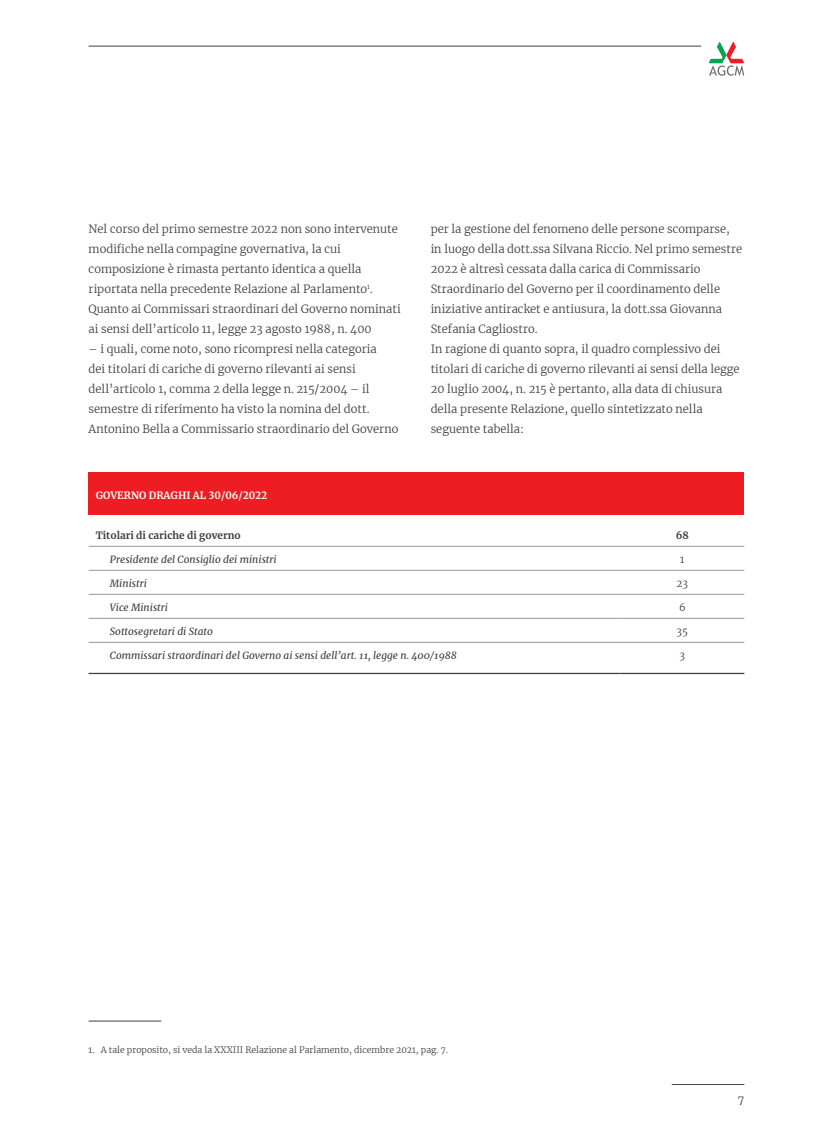
<style>
.page{position:relative;width:833px;height:1134px;background:#fff}
.page>*{position:absolute;margin:0;border:0;box-sizing:border-box;transform-origin:0 0}
.t1{font:300 11.25px/20px "Merriweather";color:#3e3e3f}
.t2{font:italic 10px "Merriweather";color:#3e3e3f}
.t3{font:700 10px "Merriweather";color:#3e3e3f}
.t4{font:700 10px "Merriweather";color:#fff}
.t5{font:300 10px "Merriweather";color:#3e3e3f}
.t6{font:300 8.75px "Merriweather";color:#3e3e3f}
</style>
<div class="page">
<svg style="left:709px;top:42px;width:35px;height:34px"></svg>
<hr style="left:89px;top:46px;width:612px;height:1px;background:#3e3e3f">
<hr style="left:671px;top:1084px;width:73px;height:1px;background:#3e3e3f">
<hr style="left:89px;top:1021px;width:72px;height:1px;background:#3e3e3f">
<div style="left:89px;top:473px;width:655px;height:42px;background:#ee1d23"></div>
<hr style="left:89px;top:546px;width:531px;height:1px;background:#939598">
<hr style="left:620px;top:546px;width:124px;height:1px;background:#939598">
<hr style="left:89px;top:570px;width:531px;height:1px;background:#939598">
<hr style="left:620px;top:570px;width:124px;height:1px;background:#939598">
<hr style="left:89px;top:594px;width:531px;height:1px;background:#939598">
<hr style="left:620px;top:594px;width:124px;height:1px;background:#939598">
<hr style="left:89px;top:618px;width:531px;height:1px;background:#939598">
<hr style="left:620px;top:618px;width:124px;height:1px;background:#939598">
<hr style="left:89px;top:642px;width:531px;height:1px;background:#939598">
<hr style="left:620px;top:642px;width:124px;height:1px;background:#939598">
<hr style="left:89px;top:673px;width:531px;height:1px;background:#3e3e3f">
<hr style="left:620px;top:673px;width:124px;height:1px;background:#3e3e3f">
<p class="t1" style="left:89px;top:218px;width:313px">Nel corso del primo semestre 2022 non sono intervenute modifiche nella compagine governativa, la cui composizione è rimasta pertanto identica a quella riportata nella precedente Relazione al Parlamento<sup>1</sup>.<br>Quanto ai Commissari straordinari del Governo nominati ai sensi dell’articolo 11, legge 23 agosto 1988, n. 400</p>
<p class="t1" style="left:89px;top:338px;width:311px">– i quali, come noto, sono ricompresi nella categoria<br>dei titolari di cariche di governo rilevanti ai sensi dell’articolo 1, comma 2 della legge n. 215/2004 – il semestre di riferimento ha visto la nomina del dott.<br>Antonino Bella a Commissario straordinario del Governo</p>
<p class="t1" style="left:431px;top:218px;width:313px">per la gestione del fenomeno delle persone scomparse, in luogo della dott.ssa Silvana Riccio. Nel primo semestre 2022 è altresì cessata dalla carica di Commissario Straordinario del Governo per il coordinamento delle iniziative antiracket e antiusura, la dott.ssa Giovanna Stefania Cagliostro.<br>In ragione di quanto sopra, il quadro complessivo dei titolari di cariche di governo rilevanti ai sensi della legge 20 luglio 2004, n. 215 è pertanto, alla data di chiusura della presente Relazione, quello sintetizzato nella seguente tabella:</p>
<p class="t4" style="left:96px;top:488px;width:173px">GOVERNO DRAGHI AL 30/06/2022</p>
<p class="t3" style="left:96px;top:529px;width:147px">Titolari di cariche di governo</p>
<p class="t3" style="left:676px;top:529px;width:15px">68</p>
<p class="t2" style="left:110px;top:553px;width:168px">Presidente del Consiglio dei ministri</p>
<p class="t5" style="left:680px;top:553px;width:6px">1</p>
<p class="t2" style="left:110px;top:577px;width:39px">Ministri</p>
<p class="t5" style="left:676px;top:577px;width:13px">23</p>
<p class="t2" style="left:110px;top:601px;width:60px">Vice Ministri</p>
<p class="t5" style="left:679px;top:601px;width:8px">6</p>
<p class="t2" style="left:110px;top:625px;width:104px">Sottosegretari di Stato</p>
<p class="t5" style="left:676px;top:625px;width:13px">35</p>
<p class="t2" style="left:110px;top:649px;width:348px">Commissari straordinari del Governo ai sensi dell’art. 11, legge n. 400/1988</p>
<p class="t5" style="left:679px;top:649px;width:7px">3</p>
<p class="t6" style="left:89px;top:1043px;width:361px">1. A tale proposito, si veda la XXXIII Relazione al Parlamento, dicembre 2021, pag. 7.</p>
<p class="t1" style="left:737px;top:1091px;width:8px">7</p>
</div>
